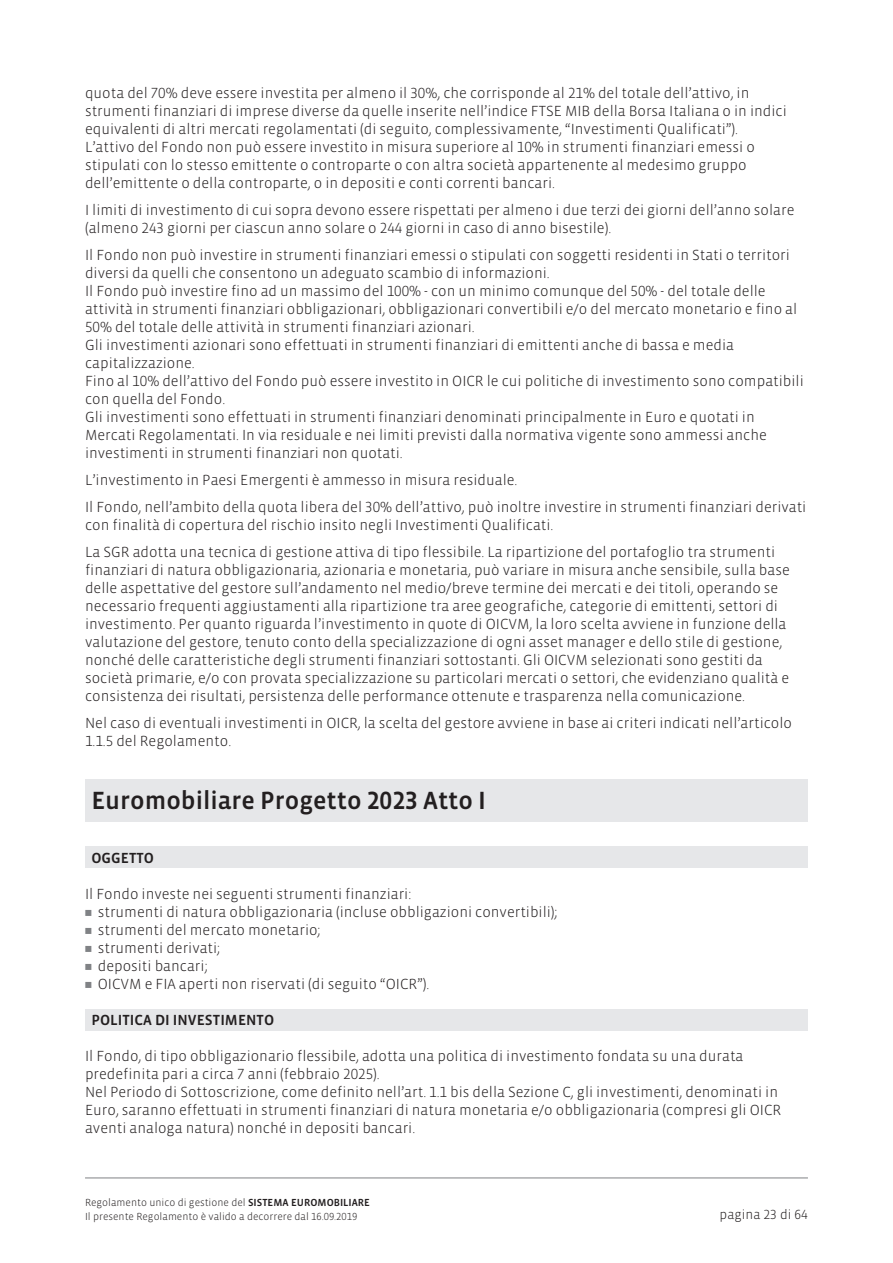
<style>
.page{position:relative;width:893px;height:1263px;background:#fff}
.page>*{position:absolute;margin:0;border:0;box-sizing:border-box;transform-origin:0 0}
.t1{font:500 25.5px "Vista Sans OTCE";color:#231f20}
.t2{font:300 15px/18px "Vista Sans OTCE";color:#231f20}
.t3{font:500 15px "Vista Sans OTCE";color:#231f20}
.t4{font:300 13.5px "Vista Sans OTCE";color:#231f20}
.t5{font:300 10.5px/13.5px "Vista Sans OTCE";color:#231f20}
.s1{font-family:"Universal Newswith Comm Pi";font-weight:400;font-size:12px;color:#808285}
.s2{font-weight:500}
</style>
<div class="page">
<div style="left:85px;top:846px;width:723px;height:22px;background:#e6e7e9"></div>
<div style="left:85px;top:1009px;width:723px;height:21px;background:#e6e7e9"></div>
<div style="left:85px;top:779px;width:723px;height:42px;background:#e6e7e9"></div>
<hr style="left:85px;top:1177px;width:723px;height:1px;background:#808285">
<p class="t2" style="left:85px;top:85px;width:703px">quota del 70% deve essere investita per almeno il 30%, che corrisponde al 21% del totale dell’attivo, in strumenti finanziari di imprese diverse da quelle inserite nell’indice FTSE MIB della Borsa Italiana o in indici equivalenti di altri mercati regolamentati (di seguito, complessivamente, “Investimenti Qualificati”).<br>L’attivo del Fondo non può essere investito in misura superiore al 10% in strumenti finanziari emessi o stipulati con lo stesso emittente o controparte o con altra società appartenente al medesimo gruppo dell’emittente o della controparte, o in depositi e conti correnti bancari.</p>
<p class="t2" style="left:85px;top:202px;width:711px">I limiti di investimento di cui sopra devono essere rispettati per almeno i due terzi dei giorni dell’anno solare (almeno 243 giorni per ciascun anno solare o 244 giorni in caso di anno bisestile).</p>
<p class="t2" style="left:85px;top:247px;width:720px">Il Fondo non può investire in strumenti finanziari emessi o stipulati con soggetti residenti in Stati o territori diversi da quelli che consentono un adeguato scambio di informazioni.<br>Il Fondo può investire fino ad un massimo del 100% - con un minimo comunque del 50% - del totale delle attività in strumenti finanziari obbligazionari, obbligazionari convertibili e/o del mercato monetario e fino al 50% del totale delle attività in strumenti finanziari azionari.<br>Gli investimenti azionari sono effettuati in strumenti finanziari di emittenti anche di bassa e media capitalizzazione.<br>Fino al 10% dell’attivo del Fondo può essere investito in OICR le cui politiche di investimento sono compatibili con quella del Fondo.<br>Gli investimenti sono effettuati in strumenti finanziari denominati principalmente in Euro e quotati in Mercati Regolamentati. In via residuale e nei limiti previsti dalla normativa vigente sono ammessi anche investimenti in strumenti finanziari non quotati.</p>
<p class="t2" style="left:85px;top:467px;width:723px;line-height:27px">L’investimento in Paesi Emergenti è ammesso in misura residuale.<br>Il Fondo, nell’ambito della quota libera del 30% dell’attivo, può inoltre investire in strumenti finanziari derivati</p>
<p class="t2" style="left:85px;top:512px;width:691px;line-height:27px">con finalità di copertura del rischio insito negli Investimenti Qualificati.<br>La SGR adotta una tecnica di gestione attiva di tipo flessibile. La ripartizione del portafoglio tra strumenti</p>
<p class="t2" style="left:85px;top:562px;width:706px">finanziari di natura obbligazionaria, azionaria e monetaria, può variare in misura anche sensibile, sulla base delle aspettative del gestore sull’andamento nel medio/breve termine dei mercati e dei titoli, operando se necessario frequenti aggiustamenti alla ripartizione tra aree geografiche, categorie di emittenti, settori di investimento. Per quanto riguarda l’investimento in quote di OICVM, la loro scelta avviene in funzione della valutazione del gestore, tenuto conto della specializzazione di ogni asset manager e dello stile di gestione, nonché delle caratteristiche degli strumenti finanziari sottostanti. Gli OICVM selezionati sono gestiti da società primarie, e/o con provata specializzazione su particolari mercati o settori, che evidenziano qualità e consistenza dei risultati, persistenza delle performance ottenute e trasparenza nella comunicazione.</p>
<p class="t2" style="left:85px;top:715px;width:708px">Nel caso di eventuali investimenti in OICR, la scelta del gestore avviene in base ai criteri indicati nell’articolo<br>1.1.5 del Regolamento.</p>
<h1 class="t1" style="left:91px;top:788px;width:396px">Euromobiliare Progetto 2023 Atto I</h1>
<p class="t3" style="left:91px;top:851px;width:64px">OGGETTO</p>
<p class="t2" style="left:85px;top:886px;width:328px">Il Fondo investe nei seguenti strumenti finanziari:</p>
<p class="t2" style="left:85px;top:904px;width:474px"><span class="s1">-</span> strumenti di natura obbligazionaria (incluse obbligazioni convertibili);</p>
<p class="t2" style="left:85px;top:922px;width:237px"><span class="s1">-</span> strumenti del mercato monetario;</p>
<p class="t2" style="left:85px;top:940px;width:137px"><span class="s1">-</span> strumenti derivati;</p>
<p class="t2" style="left:85px;top:958px;width:124px"><span class="s1">-</span> depositi bancari;</p>
<p class="t2" style="left:85px;top:976px;width:346px"><span class="s1">-</span> OICVM e FIA aperti non riservati (di seguito “OICR”).</p>
<p class="t3" style="left:91px;top:1013px;width:184px">POLITICA DI INVESTIMENTO</p>
<p class="t2" style="left:85px;top:1048px;width:698px">Il Fondo, di tipo obbligazionario flessibile, adotta una politica di investimento fondata su una durata predefinita pari a circa 7 anni (febbraio 2025).<br>Nel Periodo di Sottoscrizione, come definito nell’art. 1.1 bis della Sezione C, gli investimenti, denominati in Euro, saranno effettuati in strumenti finanziari di natura monetaria e/o obbligazionaria (compresi gli OICR aventi analoga natura) nonché in depositi bancari.</p>
<p class="t5" style="left:85px;top:1196px;width:286px">Regolamento unico di gestione del <span class="s2">SISTEMA EUROMOBILIARE<br></span>Il presente Regolamento è valido a decorrere dal 16.09.2019</p>
<p class="t4" style="left:720px;top:1209px;width:90px">pagina 23 di 64</p>
</div>
